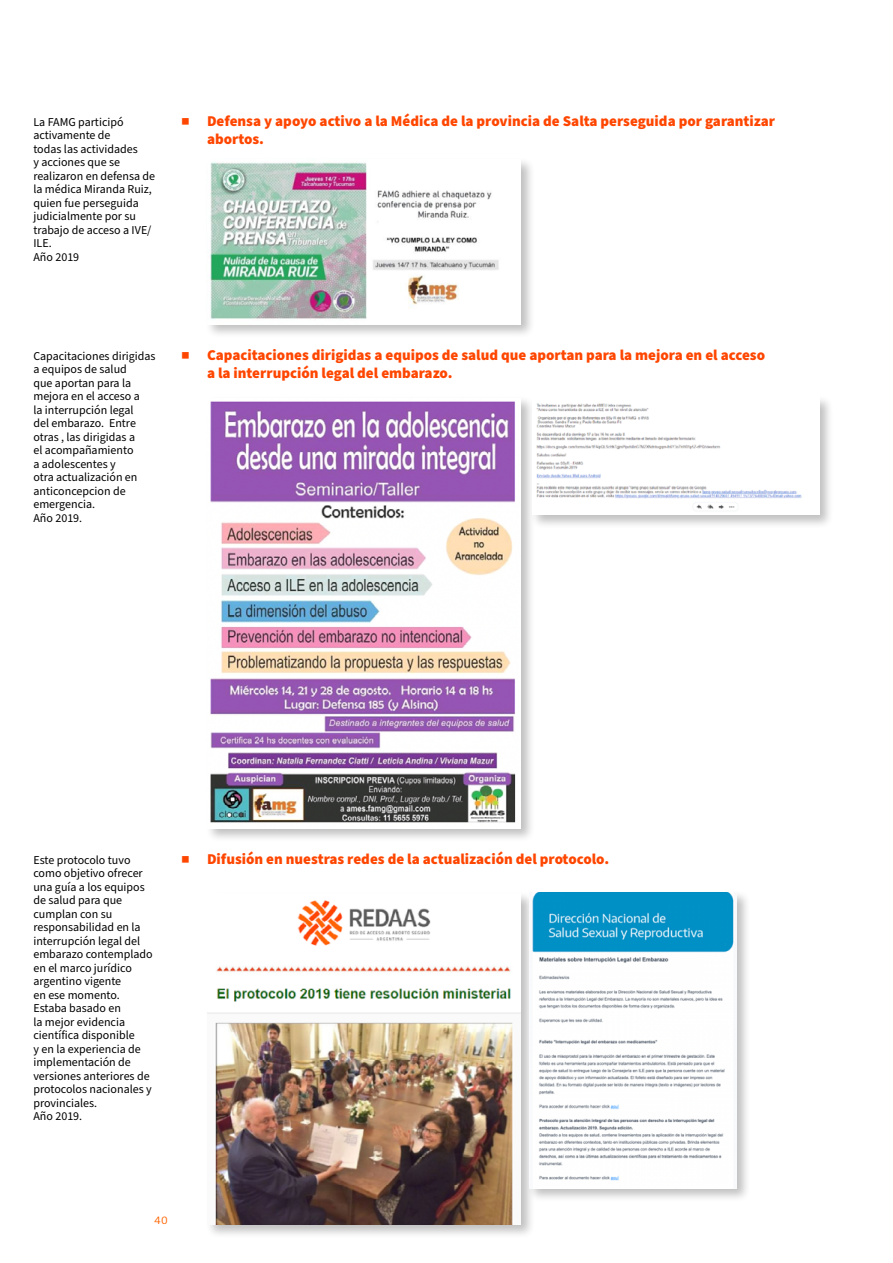
<style>
.page{position:relative;width:893px;height:1263px;background:#fff}
.page>*{position:absolute;margin:0;border:0;box-sizing:border-box;transform-origin:0 0}
.t1{font:900 15px/18px "Source Sans Pro";color:#ff4600}
.t2{font:12px/13.5px "Source Sans Pro";color:#000}
.t3{font:10.5px "Bitter";color:#ff6300}
.s1{font-family:"Bitter";font-weight:400}
</style>
<div class="page">
<div style="left:204px;top:156px;width:331px;height:183px;background:#000;opacity:.25"></div>
<img style="left:207px;top:159px;width:314px;height:165px">
<div style="left:205px;top:396px;width:330px;height:447px;background:#000;opacity:.25"></div>
<img style="left:207px;top:398px;width:313px;height:430px">
<div style="left:530px;top:394px;width:304px;height:135px;background:#000;opacity:.25"></div>
<img style="left:532px;top:397px;width:287px;height:118px">
<div style="left:205px;top:890px;width:330px;height:348px;background:#000;opacity:.25"></div>
<img style="left:207px;top:893px;width:313px;height:331px">
<div style="left:527px;top:890px;width:224px;height:312px;background:#000;opacity:.25"></div>
<img style="left:530px;top:892px;width:207px;height:296px">
<p class="t2" style="left:33px;top:115px;width:123px">La FAMG participó activamente de<br>todas las actividades<br>y acciones que se realizaron en defensa de la médica Miranda Ruiz, quien fue perseguida judicialmente por su trabajo de acceso a IVE/<br>ILE.<br>Año 2019</p>
<p class="t1" style="left:207px;top:112px;width:570px;text-indent:-27px"><span class="s1">■</span> Defensa y apoyo activo a la Médica de la provincia de Salta perseguida por garantizar abortos.</p>
<p class="t2" style="left:33px;top:349px;width:124px">Capacitaciones dirigidas a equipos de salud<br>que aportan para la mejora en el acceso a<br>la interrupción legal<br>del embarazo. Entre otras , las dirigidas a<br>el acompañamiento<br>a adolescentes y<br>otra actualización en anticoncepcion de emergencia.<br>Año 2019.</p>
<p class="t1" style="left:207px;top:346px;width:560px;text-indent:-27px"><span class="s1">■</span> Capacitaciones dirigidas a equipos de salud que aportan para la mejora en el acceso a la interrupción legal del embarazo.</p>
<p class="t2" style="left:33px;top:853px;width:121px">Este protocolo tuvo como objetivo ofrecer una guía a los equipos de salud para que cumplan con su responsabilidad en la interrupción legal del embarazo contemplado en el marco jurídico argentino vigente<br>en ese momento.<br>Estaba basado en<br>la mejor evidencia científica disponible<br>y en la experiencia de implementación de versiones anteriores de protocolos nacionales y provinciales.<br>Año 2019.</p>
<p class="t1" style="left:180px;top:850px;width:431px"><span class="s1">■</span> Difusión en nuestras redes de la actualización del protocolo.</p>
<p class="t3" style="left:155px;top:1214px;width:15px">40</p>
</div>
